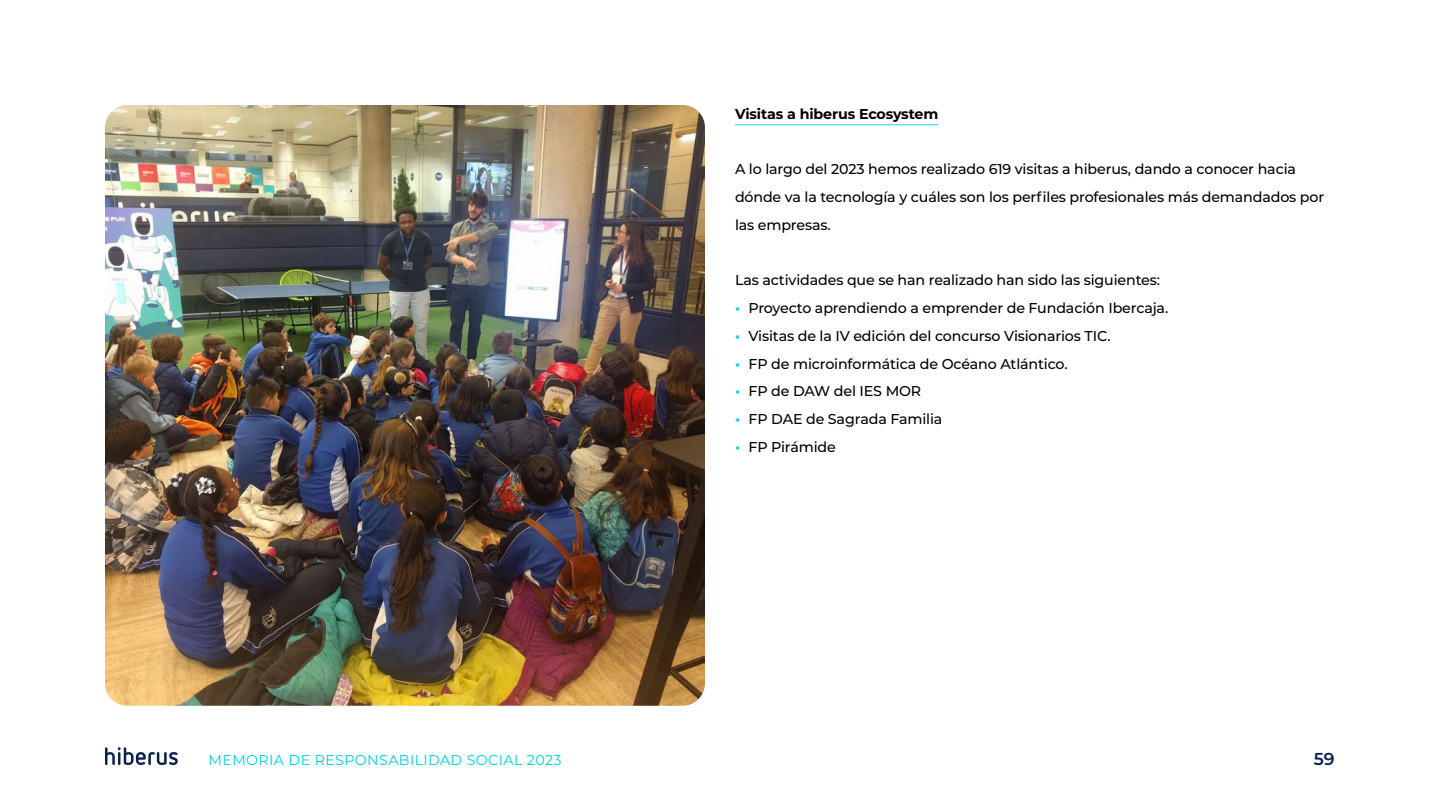
<style>
.page{position:relative;width:1440px;height:810px;background:#fff}
.page>*{position:absolute;margin:0;border:0;box-sizing:border-box;transform-origin:0 0}
.t1{font:600 17.25px "Montserrat";color:#0d214d}
.t2{font:500 14.25px/27.8px "Montserrat";letter-spacing:-.01em;color:#000}
.t3{font:14.25px "Montserrat";letter-spacing:.025em;color:#00cde2}
.t4{font:700 14.25px "Montserrat";letter-spacing:-.01em;color:#000}
.s1{font-weight:700;color:#1fcce3}
</style>
<div class="page">
<svg style="left:105px;top:747px;width:73px;height:18px"></svg>
<hr style="left:735px;top:124px;width:203px;height:1px;background:#1ad6e3">
<img style="left:105px;top:105px;width:600px;height:601px">
<p class="t4" style="left:735px;top:103px;width:205px">Visitas a hiberus Ecosystem</p>
<p class="t2" style="left:735px;top:155px;width:591px">A lo largo del 2023 hemos realizado 619 visitas a hiberus, dando a conocer hacia dónde va la tecnología y cuáles son los perfiles profesionales más demandados por las empresas.</p>
<p class="t2" style="left:735px;top:266px;width:427px">Las actividades que se han realizado han sido las siguientes:</p>
<p class="t2" style="left:735px;top:294px;width:435px"><span class="s1">•</span> Proyecto aprendiendo a emprender de Fundación Ibercaja.</p>
<p class="t2" style="left:735px;top:321px;width:377px"><span class="s1">•</span> Visitas de la IV edición del concurso Visionarios TIC.</p>
<p class="t2" style="left:735px;top:349px;width:334px"><span class="s1">•</span> FP de microinformática de Océano Atlántico.</p>
<p class="t2" style="left:735px;top:377px;width:188px"><span class="s1">•</span> FP de DAW del IES MOR</p>
<p class="t2" style="left:735px;top:405px;width:209px"><span class="s1">•</span> FP DAE de Sagrada Familia</p>
<p class="t2" style="left:735px;top:432px;width:102px"><span class="s1">•</span> FP Pirámide</p>
<p class="t3" style="left:208px;top:750px;width:355px">MEMORIA DE RESPONSABILIDAD SOCIAL 2023</p>
<p class="t1" style="left:1314px;top:747px;width:22px">59</p>
</div>
